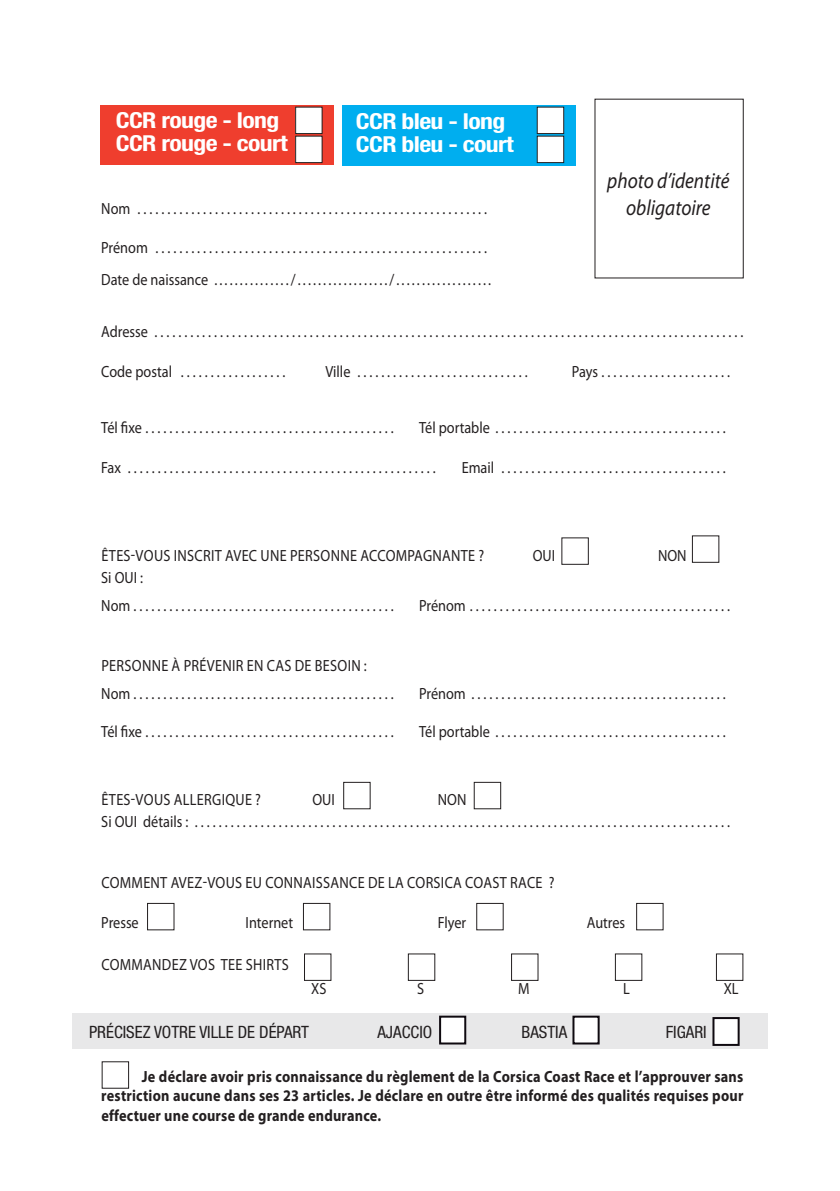
<style>
.page{position:relative;width:840px;height:1191px;background:#fff}
.page>*{position:absolute;margin:0;border:0;box-sizing:border-box;transform-origin:0 0}
.t1{font:700 condensed 22px/22.8px "Helvetica Neue";color:#fff;scale:1.17 1}
.t2{font:italic 22px/26.4px "Myriad Pro";color:#231f20;text-align:center;scale:.88 1}
.t3{font:condensed 17px "Helvetica Neue LT Std";color:#231f20}
.t4{font:16.2px/32.4px "Myriad Pro";color:#231f20;scale:.88 1}
.t5{font:16.2px/28px "Myriad Pro";letter-spacing:.02em;color:#231f20;scale:.88 1}
.t6{font:700 16.2px/19.4px "Myriad Pro";letter-spacing:.015em;color:#231f20;text-align:justify;scale:.88 1}
</style>
<div class="page">
<div style="left:691px;top:535px;width:28px;height:28px;border:1px solid #231f20"></div>
<div style="left:343px;top:782px;width:27px;height:27px;border:1px solid #231f20"></div>
<div style="left:473px;top:782px;width:28px;height:27px;border:1px solid #231f20"></div>
<div style="left:147px;top:903px;width:27px;height:27px;border:1px solid #231f20"></div>
<div style="left:303px;top:903px;width:27px;height:27px;border:1px solid #231f20"></div>
<div style="left:476px;top:903px;width:27px;height:27px;border:1px solid #231f20"></div>
<div style="left:635px;top:903px;width:28px;height:27px;border:1px solid #231f20"></div>
<div style="left:304px;top:953px;width:27px;height:28px;border:1px solid #231f20"></div>
<div style="left:407px;top:953px;width:28px;height:28px;border:1px solid #231f20"></div>
<div style="left:510px;top:953px;width:28px;height:28px;border:1px solid #231f20"></div>
<div style="left:614px;top:953px;width:28px;height:28px;border:1px solid #231f20"></div>
<div style="left:715px;top:953px;width:28px;height:28px;border:1px solid #231f20"></div>
<div style="left:100px;top:106px;width:234px;height:59px;background:#ef3e2e"></div>
<div style="left:295px;top:107px;width:27px;height:27px;background:#fff"></div>
<div style="left:295px;top:107px;width:27px;height:27px;border:1px solid #231f20"></div>
<div style="left:342px;top:106px;width:233px;height:60px;background:#00aeef"></div>
<div style="left:537px;top:107px;width:26px;height:27px;background:#fff"></div>
<div style="left:536px;top:107px;width:28px;height:27px;border:1px solid #231f20"></div>
<div style="left:295px;top:136px;width:27px;height:27px;background:#fff"></div>
<div style="left:295px;top:136px;width:27px;height:27px;border:1px solid #231f20"></div>
<div style="left:537px;top:136px;width:26px;height:27px;background:#fff"></div>
<div style="left:536px;top:136px;width:28px;height:27px;border:1px solid #231f20"></div>
<div style="left:72px;top:1013px;width:695px;height:36px;background:#e8e8e9"></div>
<div style="left:439px;top:1015px;width:27px;height:29px;background:#fff;border:2px solid #0f0a10"></div>
<div style="left:572px;top:1015px;width:27px;height:29px;background:#fff;border:2px solid #0f0a10"></div>
<div style="left:712px;top:1017px;width:27px;height:29px;background:#fff;border:2px solid #0f0a10"></div>
<h1 class="t1" style="left:116px;top:107px;width:148px">CCR rouge - long<br>CCR rouge - court</h1>
<h1 class="t1" style="left:356px;top:108px;width:136px">CCR bleu - long<br>CCR bleu - court</h1>
<h1 class="t2" style="left:607px;top:167px;width:140px">photo d’identité obligatoire</h1>
<p class="t4" style="left:101px;top:192px;width:440px">NOM . . . . . . . . . . . . . . . . . . . . . . . . . . . . . . . . . . . . . . . . . . . . . . . . . . . . . . . . . . .</p>
<p class="t4" style="left:101px;top:231px;width:444px">PRÉNOM . . . . . . . . . . . . . . . . . . . . . . . . . . . . . . . . . . . . . . . . . . . . . . . . . . . . . . . .<br>DATE DE NAISSANCE .............../................../...................</p>
<p class="t4" style="left:101px;top:315px;width:730px">ADRESSE . . . . . . . . . . . . . . . . . . . . . . . . . . . . . . . . . . . . . . . . . . . . . . . . . . . . . . . . . . . . . . . . . . . . . . . . . . . . . . . . . . . . . . . . . . . . . . . . . . .</p>
<p class="t4" style="left:101px;top:355px;width:211px">CODE POSTAL . . . . . . . . . . . . . . . . . .</p>
<p class="t4" style="left:325px;top:355px;width:231px">VILLE . . . . . . . . . . . . . . . . . . . . . . . . . . . . .</p>
<p class="t4" style="left:571px;top:355px;width:181px">PAYS . . . . . . . . . . . . . . . . . . . . . .</p>
<p class="t4" style="left:101px;top:411px;width:333px">TÉL FIXE . . . . . . . . . . . . . . . . . . . . . . . . . . . . . . . . . . . . . . . . . .</p>
<p class="t4" style="left:419px;top:411px;width:349px">TÉL PORTABLE . . . . . . . . . . . . . . . . . . . . . . . . . . . . . . . . . . . . . . .</p>
<p class="t4" style="left:101px;top:451px;width:381px">FAX . . . . . . . . . . . . . . . . . . . . . . . . . . . . . . . . . . . . . . . . . . . . . . . . . . . .</p>
<p class="t4" style="left:461px;top:451px;width:301px">EMAIL . . . . . . . . . . . . . . . . . . . . . . . . . . . . . . . . . . . . . .</p>
<p class="t5" style="left:101px;top:541px;width:436px">ÊTES-VOUS INSCRIT AVEC UNE PERSONNE ACCOMPAGNANTE ?</p>
<p class="t4" style="left:532px;top:539px;width:27px">OUI</p>
<p class="t4" style="left:657px;top:539px;width:34px">NON</p>
<p class="t4" style="left:101px;top:563px;width:333px;line-height:28px">SI OUI :<br>NOM . . . . . . . . . . . . . . . . . . . . . . . . . . . . . . . . . . . . . . . . . . . .</p>
<p class="t4" style="left:419px;top:589px;width:354px">PRÉNOM . . . . . . . . . . . . . . . . . . . . . . . . . . . . . . . . . . . . . . . . . . . .</p>
<p class="t5" style="left:101px;top:651px;width:333px">PERSONNE À PRÉVENIR EN CAS DE BESOIN :<br>NOM . . . . . . . . . . . . . . . . . . . . . . . . . . . . . . . . . . . . . . . . . . . .</p>
<p class="t4" style="left:419px;top:676px;width:349px">PRÉNOM . . . . . . . . . . . . . . . . . . . . . . . . . . . . . . . . . . . . . . . . . . .</p>
<p class="t4" style="left:101px;top:714px;width:333px">TÉL FIXE . . . . . . . . . . . . . . . . . . . . . . . . . . . . . . . . . . . . . . . . . .</p>
<p class="t4" style="left:419px;top:714px;width:349px">TÉL PORTABLE . . . . . . . . . . . . . . . . . . . . . . . . . . . . . . . . . . . . . . .</p>
<p class="t5" style="left:101px;top:785px;width:183px">ÊTES-VOUS ALLERGIQUE ?</p>
<p class="t4" style="left:312px;top:783px;width:27px">OUI</p>
<p class="t4" style="left:101px;top:788px;width:715px;line-height:22px;text-indent:336px">NON<br>SI OUI DÉTAILS : . . . . . . . . . . . . . . . . . . . . . . . . . . . . . . . . . . . . . . . . . . . . . . . . . . . . . . . . . . . . . . . . . . . . . . . . . . . . . . . . . . . . . . . . . .</p>
<p class="t5" style="left:101px;top:868px;width:516px">COMMENT AVEZ-VOUS EU CONNAISSANCE DE LA CORSICA COAST RACE ?</p>
<p class="t4" style="left:101px;top:906px;width:44px">PRESSE</p>
<p class="t4" style="left:245px;top:906px;width:56px">INTERNET</p>
<p class="t4" style="left:437px;top:906px;width:34px">FLYER</p>
<p class="t4" style="left:586px;top:906px;width:45px">AUTRES</p>
<p class="t5" style="left:101px;top:950px;width:214px">COMMANDEZ VOS TEE SHIRTS</p>
<p class="t4" style="left:311px;top:972px;width:19px">XS</p>
<p class="t4" style="left:417px;top:972px;width:9px">S</p>
<p class="t4" style="left:517px;top:972px;width:15px">M</p>
<p class="t4" style="left:623px;top:972px;width:9px">L</p>
<p class="t4" style="left:723px;top:972px;width:18px">XL</p>
<p class="t5" style="left:100px;top:1010px;width:170px">VOTRE RETOUR DEPUIS :</p>
<p class="t4" style="left:547px;top:1008px;width:41px">BASTIA</p>
<p class="t3" style="left:89px;top:1021px;width:221px">PRÉCISEZ VOTRE VILLE DE DÉPART</p>
<p class="t3" style="left:377px;top:1021px;width:56px">AJACCIO</p>
<p class="t3" style="left:521px;top:1021px;width:47px">BASTIA</p>
<p class="t3" style="left:665px;top:1021px;width:42px">FIGARI</p>
<p class="t6" style="left:101px;top:1066px;width:730px;text-indent:40px">Je déclare avoir pris connaissance du règlement de la Corsica Coast Race et l’approuver sans restriction aucune dans ses 23 articles. Je déclare en outre être informé des qualités requises pour effectuer une course de grande endurance.</p>
</div>
